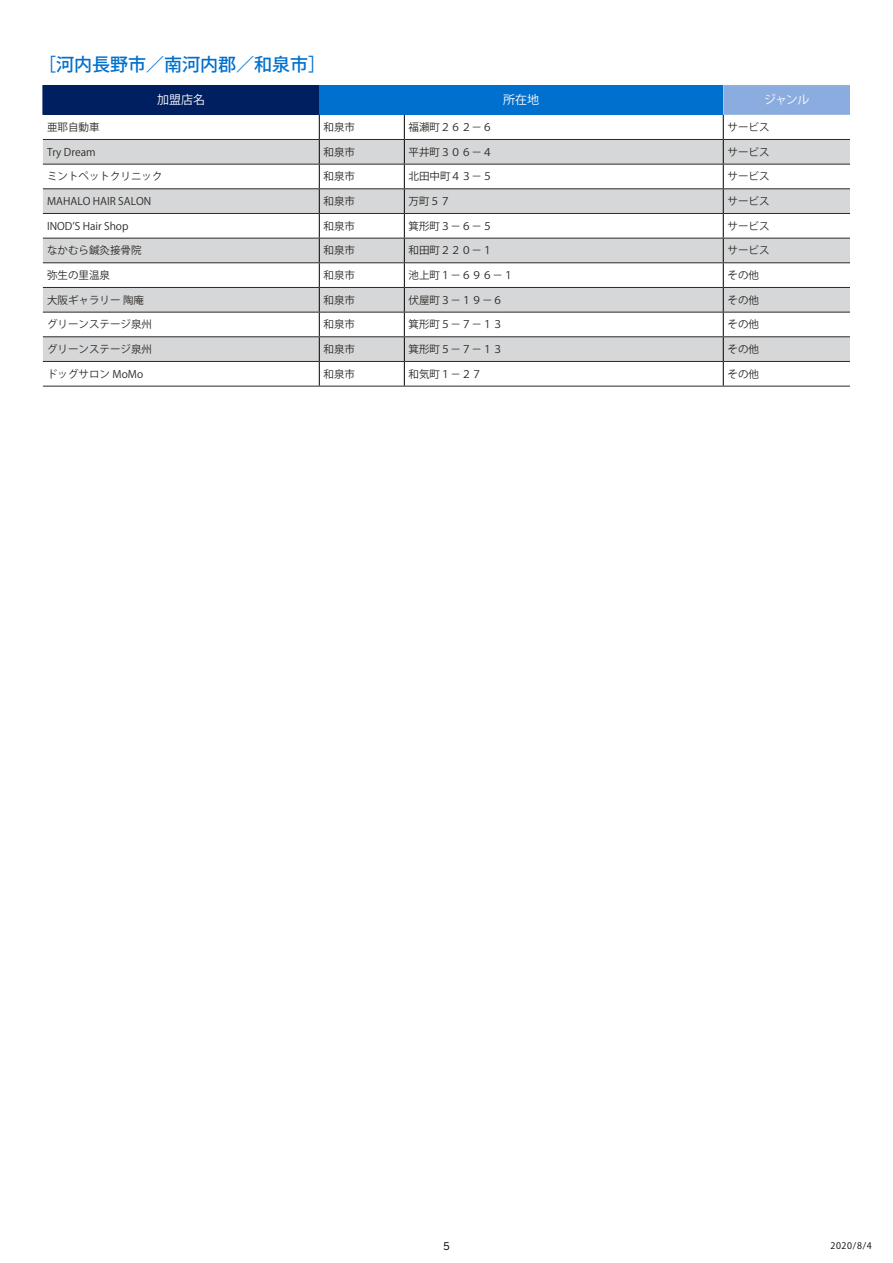
<style>
.page{position:relative;width:893px;height:1263px;background:#fff}
.page>*{position:absolute;margin:0;border:0;box-sizing:border-box;transform-origin:0 0}
.t1{font:500 18px "Koz Go Pro";color:#0070ce}
.t2{font:12px "Koz Go Pro";color:#fff}
.t3{font:10.5px "Koz Go Pro";color:#2c2a27}
.t4{font:10.5px "Benton Sans";color:#000}
.t5{font:9px "Koz Go Pro";color:#000}
</style>
<div class="page">
<div style="left:43px;top:85px;width:276px;height:30px;background:#001f60"></div>
<div style="left:319px;top:85px;width:404px;height:30px;background:#0070ce"></div>
<svg style="left:43px;top:140px;width:680px;height:221px;fill:#d6d7d8"></svg>
<svg style="left:319px;top:115px;width:1px;height:271px"></svg>
<svg style="left:404px;top:115px;width:1px;height:271px"></svg>
<svg style="left:723px;top:85px;width:127px;height:301px"></svg>
<hr style="left:43px;top:139px;width:276px;height:1px;background:#2c2a27">
<hr style="left:319px;top:139px;width:85px;height:1px;background:#2c2a27">
<hr style="left:404px;top:139px;width:319px;height:1px;background:#2c2a27">
<hr style="left:723px;top:139px;width:128px;height:1px;background:#2c2a27">
<hr style="left:43px;top:164px;width:276px;height:1px;background:#2c2a27">
<hr style="left:319px;top:164px;width:85px;height:1px;background:#2c2a27">
<hr style="left:404px;top:164px;width:319px;height:1px;background:#2c2a27">
<hr style="left:723px;top:164px;width:128px;height:1px;background:#2c2a27">
<hr style="left:43px;top:188px;width:276px;height:1px;background:#2c2a27">
<hr style="left:319px;top:188px;width:85px;height:1px;background:#2c2a27">
<hr style="left:404px;top:188px;width:319px;height:1px;background:#2c2a27">
<hr style="left:723px;top:188px;width:128px;height:1px;background:#2c2a27">
<hr style="left:43px;top:213px;width:276px;height:1px;background:#2c2a27">
<hr style="left:319px;top:213px;width:85px;height:1px;background:#2c2a27">
<hr style="left:404px;top:213px;width:319px;height:1px;background:#2c2a27">
<hr style="left:723px;top:213px;width:128px;height:1px;background:#2c2a27">
<hr style="left:43px;top:238px;width:276px;height:1px;background:#2c2a27">
<hr style="left:319px;top:238px;width:85px;height:1px;background:#2c2a27">
<hr style="left:404px;top:238px;width:319px;height:1px;background:#2c2a27">
<hr style="left:723px;top:238px;width:128px;height:1px;background:#2c2a27">
<hr style="left:43px;top:262px;width:276px;height:1px;background:#2c2a27">
<hr style="left:319px;top:262px;width:85px;height:1px;background:#2c2a27">
<hr style="left:404px;top:262px;width:319px;height:1px;background:#2c2a27">
<hr style="left:723px;top:262px;width:128px;height:1px;background:#2c2a27">
<hr style="left:43px;top:287px;width:276px;height:1px;background:#2c2a27">
<hr style="left:319px;top:287px;width:85px;height:1px;background:#2c2a27">
<hr style="left:404px;top:287px;width:319px;height:1px;background:#2c2a27">
<hr style="left:723px;top:287px;width:128px;height:1px;background:#2c2a27">
<hr style="left:43px;top:312px;width:276px;height:1px;background:#2c2a27">
<hr style="left:319px;top:312px;width:85px;height:1px;background:#2c2a27">
<hr style="left:404px;top:312px;width:319px;height:1px;background:#2c2a27">
<hr style="left:723px;top:312px;width:128px;height:1px;background:#2c2a27">
<hr style="left:43px;top:336px;width:276px;height:1px;background:#2c2a27">
<hr style="left:319px;top:336px;width:85px;height:1px;background:#2c2a27">
<hr style="left:404px;top:336px;width:319px;height:1px;background:#2c2a27">
<hr style="left:723px;top:336px;width:128px;height:1px;background:#2c2a27">
<hr style="left:43px;top:361px;width:276px;height:1px;background:#2c2a27">
<hr style="left:319px;top:361px;width:85px;height:1px;background:#2c2a27">
<hr style="left:404px;top:361px;width:319px;height:1px;background:#2c2a27">
<hr style="left:723px;top:361px;width:128px;height:1px;background:#2c2a27">
<hr style="left:43px;top:386px;width:276px;height:1px;background:#2c2a27">
<hr style="left:319px;top:386px;width:85px;height:1px;background:#2c2a27">
<hr style="left:404px;top:386px;width:319px;height:1px;background:#2c2a27">
<hr style="left:723px;top:386px;width:128px;height:1px;background:#2c2a27">
<h1 class="t1" style="left:38px;top:52px;width:290px">［河内長野市／南河内郡／和泉市］</h1>
<p class="t2" style="left:157px;top:92px;width:49px">加盟店名</p>
<p class="t2" style="left:503px;top:92px;width:37px">所在地</p>
<p class="t2" style="left:764px;top:92px;width:47px">ジャンル</p>
<p class="t3" style="left:47px;top:120px;width:54px">亜耶自動車</p>
<p class="t3" style="left:324px;top:120px;width:33px">和泉市</p>
<p class="t3" style="left:409px;top:120px;width:85px">福瀬町２６２－６</p>
<p class="t3" style="left:727px;top:120px;width:43px">サービス</p>
<p class="t3" style="left:47px;top:145px;width:50px">Try Dream</p>
<p class="t3" style="left:324px;top:145px;width:33px">和泉市</p>
<p class="t3" style="left:409px;top:145px;width:85px">平井町３０６－４</p>
<p class="t3" style="left:727px;top:145px;width:43px">サービス</p>
<p class="t3" style="left:47px;top:170px;width:117px">ミントペットクリニック</p>
<p class="t3" style="left:324px;top:170px;width:33px">和泉市</p>
<p class="t3" style="left:409px;top:170px;width:85px">北田中町４３－５</p>
<p class="t3" style="left:727px;top:170px;width:43px">サービス</p>
<p class="t3" style="left:47px;top:194px;width:105px">MAHALO HAIR SALON</p>
<p class="t3" style="left:324px;top:194px;width:33px">和泉市</p>
<p class="t3" style="left:409px;top:194px;width:43px">万町５７</p>
<p class="t3" style="left:727px;top:194px;width:43px">サービス</p>
<p class="t3" style="left:47px;top:219px;width:83px">INOD’S Hair Shop</p>
<p class="t3" style="left:324px;top:219px;width:33px">和泉市</p>
<p class="t3" style="left:409px;top:219px;width:85px">箕形町３－６－５</p>
<p class="t3" style="left:727px;top:219px;width:43px">サービス</p>
<p class="t3" style="left:47px;top:244px;width:96px">なかむら鍼灸接骨院</p>
<p class="t3" style="left:324px;top:244px;width:33px">和泉市</p>
<p class="t3" style="left:409px;top:244px;width:85px">和田町２２０－１</p>
<p class="t3" style="left:727px;top:244px;width:43px">サービス</p>
<p class="t3" style="left:47px;top:268px;width:64px">弥生の里温泉</p>
<p class="t3" style="left:324px;top:268px;width:33px">和泉市</p>
<p class="t3" style="left:409px;top:268px;width:106px">池上町１－６９６－１</p>
<p class="t3" style="left:727px;top:268px;width:33px">その他</p>
<p class="t3" style="left:47px;top:293px;width:98px">大阪ギャラリー 陶庵</p>
<p class="t3" style="left:324px;top:293px;width:33px">和泉市</p>
<p class="t3" style="left:409px;top:293px;width:106px">伏屋町３－１９－６　</p>
<p class="t3" style="left:727px;top:293px;width:33px">その他</p>
<p class="t3" style="left:47px;top:318px;width:106px">グリーンステージ泉州</p>
<p class="t3" style="left:324px;top:318px;width:33px">和泉市</p>
<p class="t3" style="left:409px;top:318px;width:96px">箕形町５－７－１３</p>
<p class="t3" style="left:727px;top:318px;width:33px">その他</p>
<p class="t3" style="left:47px;top:342px;width:106px">グリーンステージ泉州</p>
<p class="t3" style="left:324px;top:342px;width:33px">和泉市</p>
<p class="t3" style="left:409px;top:342px;width:96px">箕形町５－７－１３</p>
<p class="t3" style="left:727px;top:342px;width:33px">その他</p>
<p class="t3" style="left:47px;top:367px;width:98px">ドッグサロン MoMo</p>
<p class="t3" style="left:324px;top:367px;width:33px">和泉市</p>
<p class="t3" style="left:409px;top:367px;width:75px">和気町１－２７</p>
<p class="t3" style="left:727px;top:367px;width:33px">その他</p>
<p class="t4" style="left:443px;top:1240px;width:8px">5</p>
<p class="t5" style="left:830px;top:1240px;width:43px">2020/8/4</p>
</div>
